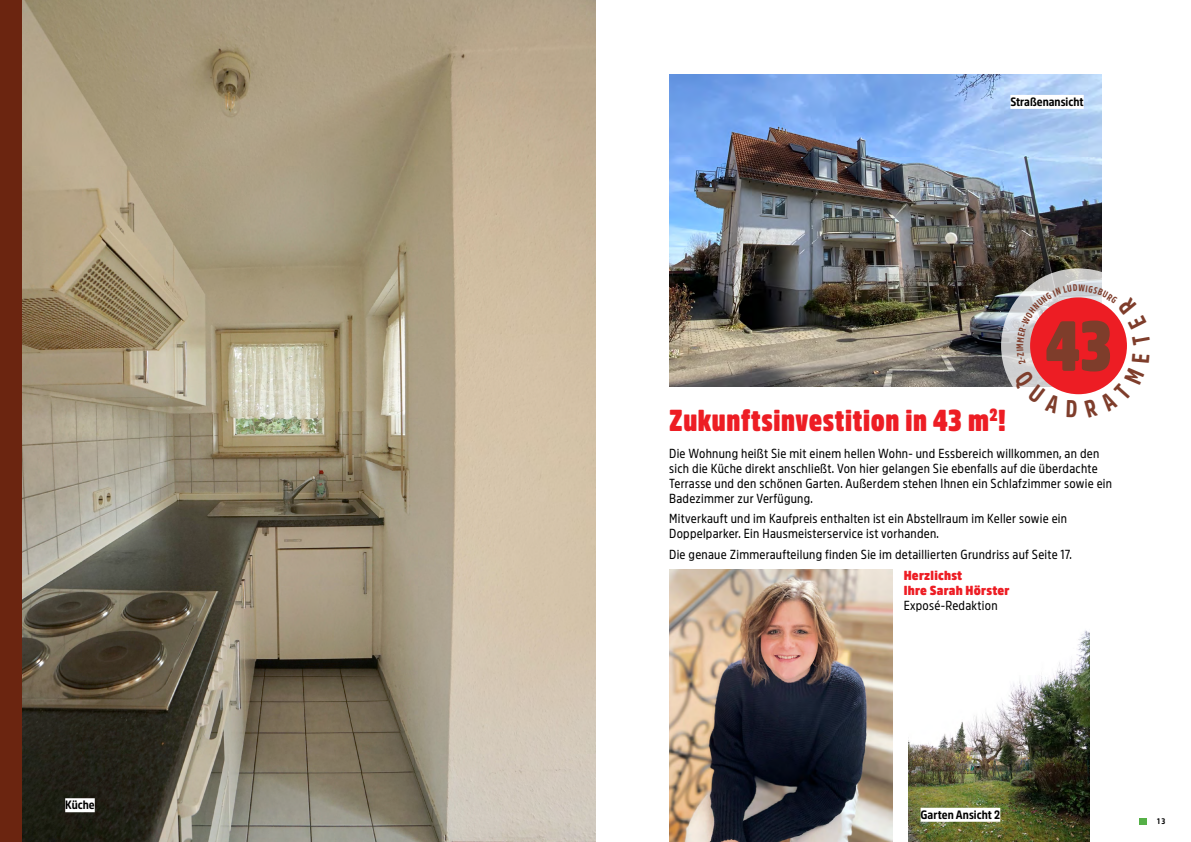
<style>
.page{position:relative;width:1191px;height:842px;background:#fff}
.page>*{position:absolute;margin:0;border:0;box-sizing:border-box;transform-origin:0 0}
.t1{font:900 70px "Amsi Pro Condensed";color:#7e3d2b}
.t2{font:900 30px "Amsi Pro Condensed";letter-spacing:.02em;color:#ed1d24}
.t3{font:13px/15px "Amsi Pro Narrow";letter-spacing:.02em;color:#000}
.t4{font:900 13px/15px "Amsi Pro Narrow";letter-spacing:.02em;color:#ed1d24}
.t5{font:700 12px "Amsi Pro Narrow";color:#000}
.t6{font:700 8px "Amsi Pro Narrow";color:#000}
</style>
<div class="page">
<div style="left:1138px;top:818px;width:8px;height:6px;background:#55b047"></div>
<img style="left:21px;top:0;width:574px;height:842px">
<img style="left:908px;top:630px;width:181px;height:212px">
<img style="left:670px;top:74px;width:431px;height:312px">
<div style="left:65px;top:798px;width:30px;height:14px;background:#fff"></div>
<div style="left:920px;top:808px;width:80px;height:14px;background:#fff"></div>
<div style="left:1010px;top:95px;width:73px;height:14px;background:#fff"></div>
<img style="left:670px;top:569px;width:222px;height:273px">
<div style="left:0;top:0;width:21px;height:842px;background:#6b2510"></div>
<svg style="left:1001px;top:268px;width:155px;height:155px"></svg>
<svg style="left:1012px;top:284px;width:138px;height:134px"></svg>
<p class="t5" style="left:65px;top:795px;width:31px">Küche</p>
<p class="t5" style="left:1010px;top:92px;width:75px">Straßenansicht</p>
<h1 class="t1" style="left:1045px;top:292px;width:68px">43</h1>
<h2 class="t2" style="left:669px;top:398px;width:338px">Zukunftsinvestition in 43 m<sup>2</sup>!</h2>
<p class="t3" style="left:669px;top:444px;width:444px">Die Wohnung heißt Sie mit einem hellen Wohn- und Essbereich willkommen, an den sich die Küche direkt anschließt. Von hier gelangen Sie ebenfalls auf die überdachte Terrasse und den schönen Garten. Außerdem stehen Ihnen ein Schlafzimmer sowie ein Badezimmer zur Verfügung.</p>
<p class="t3" style="left:669px;top:510px;width:399px">Mitverkauft und im Kaufpreis enthalten ist ein Abstellraum im Keller sowie ein<br>Doppelparker. Ein Hausmeisterservice ist vorhanden.</p>
<p class="t3" style="left:669px;top:546px;width:404px">Die genaue Zimmeraufteilung finden Sie im detaillierten Grundriss auf Seite 17.</p>
<p class="t4" style="left:903px;top:566px;width:107px">Herzlichst<br>Ihre Sarah Hörster</p>
<p class="t3" style="left:903px;top:596px;width:95px">Exposé-Redaktion</p>
<p class="t5" style="left:920px;top:805px;width:81px">Garten Ansicht 2</p>
<p class="t6" style="left:1157px;top:815px;width:10px">13</p>
</div>
